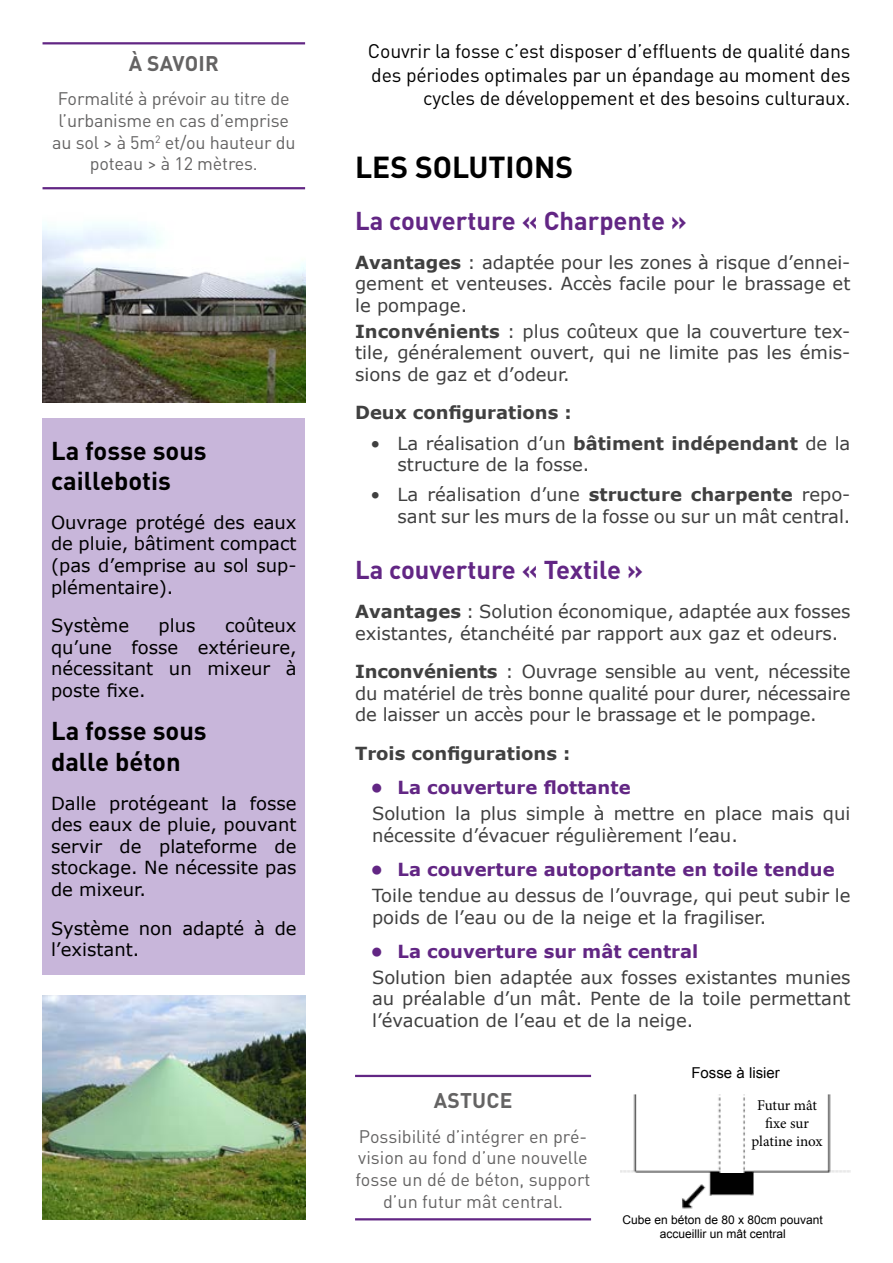
<style>
.page{position:relative;width:893px;height:1263px;background:#fff}
.page>*{position:absolute;margin:0;border:0;box-sizing:border-box;transform-origin:0 0}
.t1{font:700 30px "DIN Pro";color:#000}
.t2{font:700 25.5px "DIN Pro";color:#622684}
.t3{font:700 25.5px/30.6px "DIN Pro";color:#000}
.t4{font:700 21px "DIN Pro";letter-spacing:.01em;color:#646363}
.t5{font:19.5px/23.4px "DIN Pro";letter-spacing:-.01em;color:#000;text-align:right}
.t6{font:18px/21.6px "Verdana";color:#404040;text-align:justify}
.t7{font:18px/21.6px "Verdana";color:#000;text-align:justify}
.t8{font:18px/21.6px "DIN Pro";letter-spacing:-.01em;color:#646363;text-align:center}
.t9{font:700 18px "Verdana";color:#622684}
.t10{font:700 18px "Verdana";color:#404040}
.t11{font:15px/18px "Minion Pro";letter-spacing:-.005em;color:#000;text-align:center}
.t12{font:15px "Arial";color:#000}
.t13{font:12px/14.4px "Arial";color:#000;text-align:center}
.s1{font-weight:700}
</style>
<div class="page">
<img style="left:43px;top:223px;width:262px;height:180px">
<div style="left:43px;top:419px;width:262px;height:556px;background:#c8b6da"></div>
<img style="left:43px;top:995px;width:262px;height:224px">
<img style="left:621px;top:1094px;width:229px;height:115px">
<hr style="left:43px;top:42px;width:262px;height:2px;background:#622684">
<hr style="left:43px;top:187px;width:262px;height:2px;background:#622684">
<hr style="left:355px;top:1075px;width:236px;height:2px;background:#622684">
<hr style="left:355px;top:1218px;width:236px;height:2px;background:#622684">
<div style="left:750px;top:1099px;width:74px;height:62px;background:#fff"></div>
<div style="left:712px;top:1173px;width:41px;height:19px;background:#010101"></div>
<p class="t4" style="left:129px;top:46px;width:92px">À SAVOIR</p>
<p class="t8" style="left:52px;top:86px;width:245px">Formalité à prévoir au titre de l’urbanisme en cas d’emprise au sol &gt; à 5m<sup>2</sup> et/ou hauteur du poteau &gt; à 12 mètres.</p>
<h2 class="t3" style="left:51px;top:432px;width:157px">La fosse sous caillebotis</h2>
<p class="t7" style="left:51px;top:511px;width:247px">Ouvrage protégé des eaux de pluie, bâtiment compact (pas d’emprise au sol sup&shy;plémentaire).</p>
<p class="t7" style="left:51px;top:615px;width:80px">Système</p>
<p class="t7" style="left:159px;top:615px;width:38px">plus</p>
<p class="t7" style="left:51px;top:615px;width:247px;text-indent:174px">coûteux qu’une fosse extérieure, nécessitant un mixeur à poste fixe.</p>
<h2 class="t3" style="left:51px;top:713px;width:157px">La fosse sous dalle béton</h2>
<p class="t7" style="left:51px;top:792px;width:247px">Dalle protégeant la fosse des eaux de pluie, pouvant servir de plateforme de stockage. Ne nécessite pas de mixeur.</p>
<p class="t7" style="left:51px;top:917px;width:247px">Système non adapté à de l’existant.</p>
<p class="t5" style="left:368px;top:38px;width:484px">Couvrir la fosse c’est disposer d’effluents de qualité dans des périodes optimales par un épandage au moment des cycles de développement et des besoins culturaux.</p>
<h1 class="t1" style="left:355px;top:142px;width:220px">LES SOLUTIONS</h1>
<h2 class="t2" style="left:355px;top:200px;width:333px">La couverture « Charpente »</h2>
<p class="t6" style="left:355px;top:251px;width:497px"><span class="s1">Avantages</span> : adaptée pour les zones à risque d’ennei&shy;gement et venteuses. Accès facile pour le brassage et le pompage.</p>
<p class="t6" style="left:355px;top:320px;width:497px"><span class="s1">Inconvénients</span> : plus coûteux que la couverture tex&shy;tile, généralement ouvert, qui ne limite pas les émis&shy;sions de gaz et d’odeur.</p>
<p class="t10" style="left:355px;top:400px;width:218px">Deux configurations :</p>
<p class="t6" style="left:398px;top:432px;width:454px;text-indent:-27px">• La réalisation d’un <span class="s1">bâtiment indépendant</span> de la structure de la fosse.</p>
<p class="t6" style="left:371px;top:484px;width:481px;text-align:right">• La réalisation d’une <span class="s1">structure charpente</span> repo&shy;sant sur les murs de la fosse ou sur un mât central.</p>
<h2 class="t2" style="left:355px;top:549px;width:289px">La couverture « Textile »</h2>
<p class="t6" style="left:355px;top:600px;width:497px"><span class="s1">Avantages</span> : Solution économique, adaptée aux fosses existantes, étanchéité par rapport aux gaz et odeurs.</p>
<p class="t6" style="left:355px;top:661px;width:497px"><span class="s1">Inconvénients</span> : Ouvrage sensible au vent, nécessite du matériel de très bonne qualité pour durer, nécessaire de laisser un accès pour le brassage et le pompage.</p>
<p class="t10" style="left:355px;top:741px;width:217px">Trois configurations :</p>
<p class="t9" style="left:371px;top:775px;width:262px">• La couverture flottante</p>
<p class="t6" style="left:372px;top:803px;width:480px">Solution la plus simple à mettre en place mais qui nécessite d’évacuer régulièrement l’eau.</p>
<p class="t9" style="left:371px;top:857px;width:466px">• La couverture autoportante en toile tendue</p>
<p class="t6" style="left:372px;top:884px;width:480px">Toile tendue au dessus de l’ouvrage, qui peut subir le poids de l’eau ou de la neige et la fragiliser.</p>
<p class="t9" style="left:371px;top:939px;width:329px">• La couverture sur mât central</p>
<p class="t6" style="left:372px;top:966px;width:480px">Solution bien adaptée aux fosses existantes munies au préalable d’un mât. Pente de la toile permettant l’évacuation de l’eau et de la neige.</p>
<p class="t4" style="left:434px;top:1083px;width:80px">ASTUCE</p>
<p class="t8" style="left:356px;top:1124px;width:236px">Possibilité d’intégrer en pré&shy;vision au fond d’une nouvelle fosse un dé de béton, support d’un futur mât central.</p>
<p class="t12" style="left:691px;top:1063px;width:90px">Fosse à lisier</p>
<p class="t11" style="left:751px;top:1096px;width:73px">Futur mât fixe sur platine inox</p>
<p class="t13" style="left:623px;top:1212px;width:202px">Cube en béton de 80 x 80cm pouvant accueillir un mât central</p>
</div>
